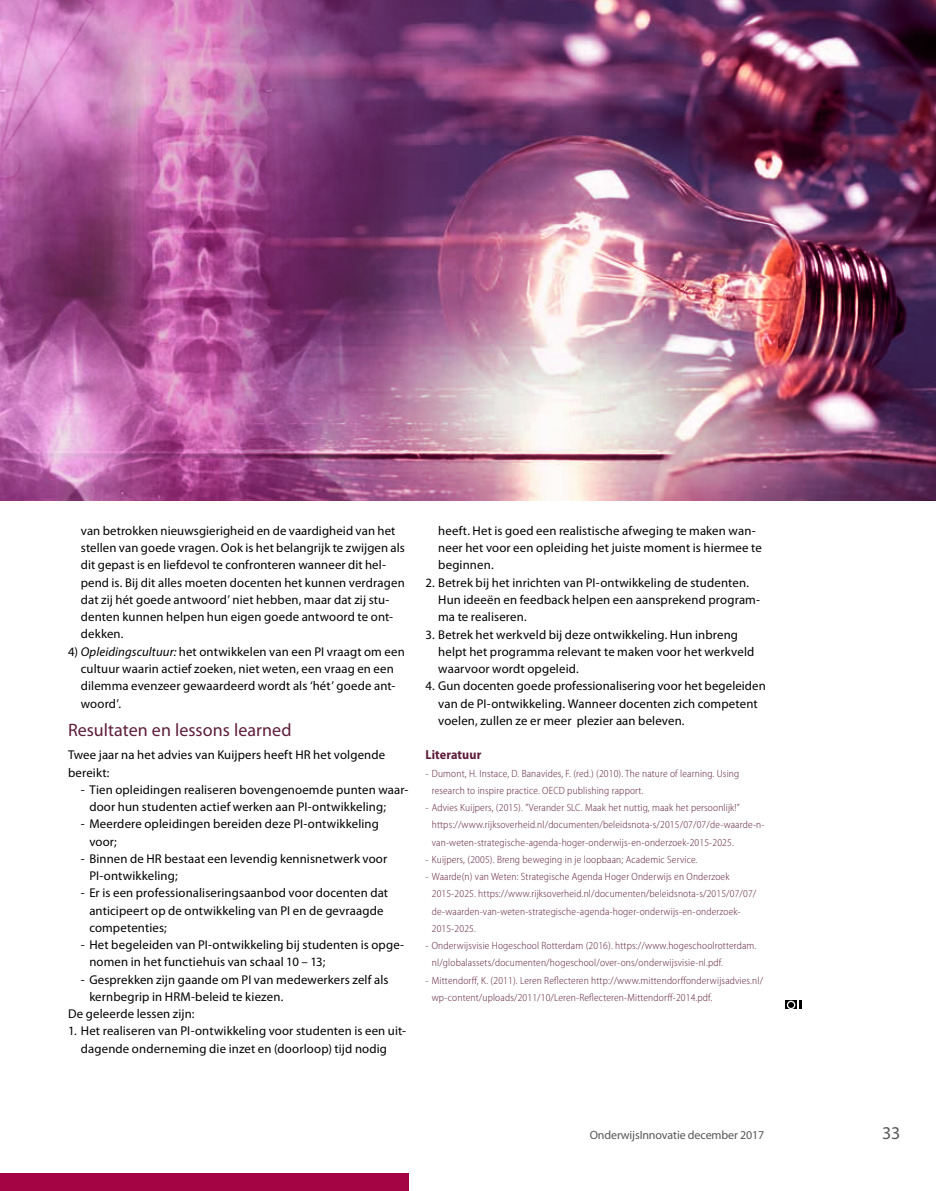
<style>
.page{position:relative;width:936px;height:1191px;background:#fff}
.page>*{position:absolute;margin:0;border:0;box-sizing:border-box;transform-origin:0 0}
.t1{font:18px "Myriad Pro";color:#5e1d39}
.t2{font:18px "Myriad Pro";color:#575756}
.t3{font:700 semi-condensed 13.05px "Myriad Pro";letter-spacing:.01em;color:#5e1d39}
.t4{font:12.75px/17.2px "Myriad Pro";letter-spacing:.015em;color:#000}
.t5{font:12px "Myriad Pro";letter-spacing:-.01em;color:#575756}
.t6{font:300 semi-condensed 10.5px/17.2px "Myriad Pro";letter-spacing:.015em;color:#5e1d39}
.s1{font-style:italic}
</style>
<div class="page">
<div style="left:0;top:1173px;width:408px;height:18px;background:#a40344"></div>
<img style="left:173px;top:0;width:47px;height:500px">
<img style="left:145px;top:0;width:28px;height:500px">
<img style="left:0;top:0;width:145px;height:500px">
<img style="left:220px;top:0;width:715px;height:500px">
<svg style="left:785px;top:1000px;width:16px;height:9px"></svg>
<svg style="left:786px;top:1000px;width:12px;height:9px"></svg>
<p class="t4" style="left:81px;top:522px;width:325px">van betrokken nieuwsgierigheid en de vaardigheid van het stellen van goede vragen. Ook is het belangrijk te zwijgen als dit gepast is en liefdevol te confronteren wanneer dit hel&shy;pend is. Bij dit alles moeten docenten het kunnen verdragen dat zij hét goede antwoord’ niet hebben, maar dat zij stu&shy;denten kunnen helpen hun eigen goede antwoord te ont&shy;dekken.</p>
<p class="t4" style="left:81px;top:643px;width:325px;text-indent:-13px">4) <span class="s1">Opleidingscultuur:</span> het ontwikkelen van een PI vraagt om een cultuur waarin actief zoeken, niet weten, een vraag en een dilemma evenzeer gewaardeerd wordt als ‘hét’ goede ant&shy;woord’.</p>
<h1 class="t1" style="left:68px;top:720px;width:225px">Resultaten en lessons learned</h1>
<p class="t4" style="left:68px;top:746px;width:319px">Twee jaar na het advies van Kuijpers heeft HR het volgende bereikt:</p>
<p class="t4" style="left:89px;top:781px;width:320px;text-indent:-9px">- Tien opleidingen realiseren bovengenoemde punten waar&shy;door hun studenten actief werken aan PI-ontwikkeling;</p>
<p class="t4" style="left:89px;top:815px;width:291px;text-indent:-9px">- Meerdere opleidingen bereiden deze PI-ontwikkeling voor;</p>
<p class="t4" style="left:89px;top:850px;width:299px;text-indent:-9px">- Binnen de HR bestaat een levendig kennisnetwerk voor<br>PI-ontwikkeling;</p>
<p class="t4" style="left:89px;top:884px;width:300px;text-indent:-9px">- Er is een professionaliseringsaanbod voor docenten dat anticipeert op de ontwikkeling van PI en de gevraagde competenties;</p>
<p class="t4" style="left:89px;top:936px;width:316px;text-indent:-9px">- Het begeleiden van PI-ontwikkeling bij studenten is opge&shy;nomen in het functiehuis van schaal 10 – 13;</p>
<p class="t4" style="left:81px;top:971px;width:309px">- Gesprekken zijn gaande om PI van medewerkers zelf als</p>
<p class="t4" style="left:89px;top:988px;width:195px">kernbegrip in HRM-beleid te kiezen.</p>
<p class="t4" style="left:68px;top:1005px;width:128px">De geleerde lessen zijn:</p>
<p class="t4" style="left:68px;top:1022px;width:339px;text-align:center">1. Het realiseren van PI-ontwikkeling voor studenten is een uit&shy;dagende onderneming die inzet en (doorloop) tijd nodig</p>
<p class="t4" style="left:438px;top:522px;width:325px">heeft. Het is goed een realistische afweging te maken wan&shy;neer het voor een opleiding het juiste moment is hiermee te beginnen.</p>
<p class="t4" style="left:438px;top:574px;width:323px;text-indent:-13px">2. Betrek bij het inrichten van PI-ontwikkeling de studenten.<br>Hun ideeën en feedback helpen een aansprekend program&shy;ma te realiseren.</p>
<p class="t4" style="left:438px;top:626px;width:318px;text-indent:-13px">3. Betrek het werkveld bij deze ontwikkeling. Hun inbreng helpt het programma relevant te maken voor het werkveld waarvoor wordt opgeleid.</p>
<p class="t4" style="left:438px;top:677px;width:329px;text-indent:-13px">4. Gun docenten goede professionalisering voor het begeleiden van de PI-ontwikkeling. Wanneer docenten zich competent voelen, zullen ze er meer plezier aan beleven.</p>
<p class="t3" style="left:425px;top:747px;width:57px">Literatuur</p>
<p class="t6" style="left:432px;top:764px;width:309px;text-indent:-6px">- Dumont, H. Instace, D. Banavides, F. (red.) (2010). The nature of learning. Using research to inspire practice. OECD publishing rapport.</p>
<p class="t6" style="left:432px;top:799px;width:334px;text-indent:-6px">- Advies Kuijpers, (2015). ”Verander SLC. Maak het nuttig, maak het persoonlijk!” https://www.rijksoverheid.nl/documenten/beleidsnota-s/2015/07/07/de-waarde-n&shy;van-weten-strategische-agenda-hoger-onderwijs-en-onderzoek-2015-2025.</p>
<p class="t6" style="left:425px;top:851px;width:273px">- Kuijpers, (2005). Breng beweging in je loopbaan; Academic Service.</p>
<p class="t6" style="left:432px;top:868px;width:326px;text-indent:-6px">- Waarde(n) van Weten: Strategische Agenda Hoger Onderwijs en Onderzoek 2015-2025. https://www.rijksoverheid.nl/documenten/beleidsnota-s/2015/07/07/ de-waarden-van-weten-strategische-agenda-hoger-onderwijs-en-onderzoek-2015-2025.</p>
<p class="t6" style="left:432px;top:937px;width:326px;text-indent:-6px">- Onderwijsvisie Hogeschool Rotterdam (2016). https://www.hogeschoolrotterdam. nl/globalassets/documenten/hogeschool/over-ons/onderwijsvisie-nl.pdf.</p>
<p class="t6" style="left:432px;top:971px;width:333px;text-indent:-6px">- Mittendorff, K. (2011). Leren Reflecteren http://www.mittendorffonderwijsadvies.nl/ wp-content/uploads/2011/10/Leren-Reflecteren-Mittendorff-2014.pdf.</p>
<p class="t5" style="left:589px;top:1128px;width:176px">OnderwijsInnovatie december 2017</p>
<h1 class="t2" style="left:882px;top:1123px;width:20px">33</h1>
</div>
